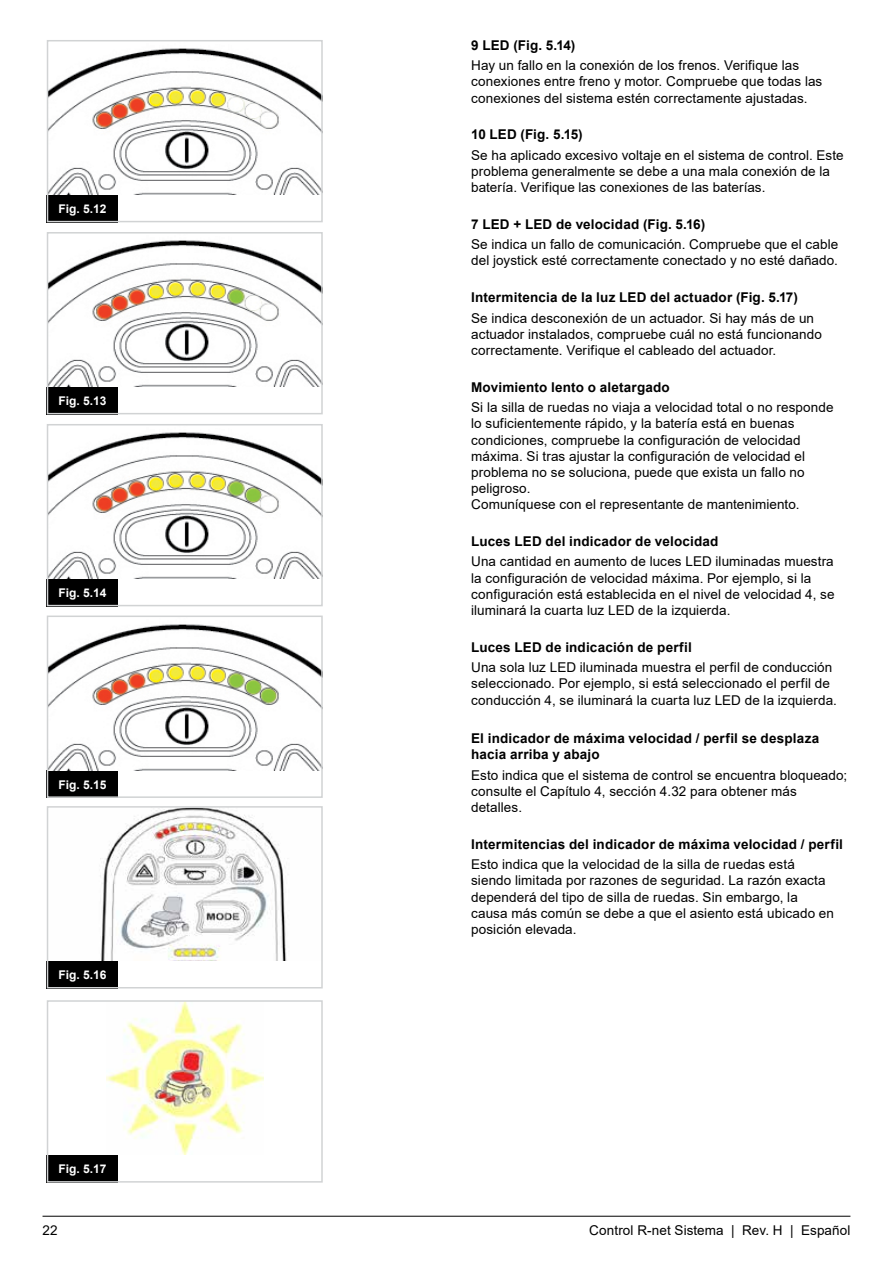
<style>
.page{position:relative;width:893px;height:1263px;background:#fff}
.page>*{position:absolute;margin:0;border:0;box-sizing:border-box;transform-origin:0 0}
.t1{font:13.5px/16.2px "Arial";letter-spacing:.005em;color:#000}
.t2{font:700 13.5px/16.2px "Arial";letter-spacing:.015em;color:#000}
.t3{font:700 12px "Arial";color:#fff}
</style>
<div class="page">
<hr style="left:43px;top:1216px;width:807px;height:1px;background:#000">
<div style="left:47px;top:195px;width:71px;height:27px;background:#000"></div>
<img style="left:50px;top:48px;width:270px;height:146px">
<div style="left:47px;top:40px;width:276px;height:182px;border:2px solid #d1d3d4"></div>
<div style="left:47px;top:387px;width:71px;height:27px;background:#000"></div>
<img style="left:50px;top:240px;width:270px;height:146px">
<div style="left:47px;top:232px;width:276px;height:182px;border:2px solid #d1d3d4"></div>
<div style="left:47px;top:579px;width:71px;height:27px;background:#000"></div>
<img style="left:50px;top:432px;width:270px;height:146px">
<div style="left:47px;top:424px;width:276px;height:182px;border:2px solid #d1d3d4"></div>
<div style="left:47px;top:771px;width:71px;height:27px;background:#000"></div>
<img style="left:50px;top:624px;width:270px;height:146px">
<div style="left:47px;top:615px;width:276px;height:183px;border:2px solid #d1d3d4"></div>
<div style="left:47px;top:961px;width:71px;height:27px;background:#000"></div>
<img style="left:100px;top:809px;width:187px;height:151px">
<div style="left:47px;top:806px;width:276px;height:182px;border:2px solid #d1d3d4"></div>
<div style="left:47px;top:1155px;width:71px;height:27px;background:#000"></div>
<img style="left:106px;top:1003px;width:157px;height:152px">
<div style="left:47px;top:1000px;width:276px;height:182px;border:2px solid #d1d3d4"></div>
<p class="t3" style="left:58px;top:200px;width:50px">Fig. 5.12</p>
<p class="t3" style="left:58px;top:392px;width:50px">Fig. 5.13</p>
<p class="t3" style="left:58px;top:584px;width:50px">Fig. 5.14</p>
<p class="t3" style="left:58px;top:776px;width:50px">Fig. 5.15</p>
<p class="t3" style="left:58px;top:966px;width:50px">Fig. 5.16</p>
<p class="t3" style="left:58px;top:1161px;width:50px">Fig. 5.17</p>
<p class="t2" style="left:471px;top:37px;width:106px">9 LED (Fig. 5.14)</p>
<p class="t1" style="left:471px;top:57px;width:353px">Hay un fallo en la conexión de los frenos. Verifique las conexiones entre freno y motor. Compruebe que todas las conexiones del sistema estén correctamente ajustadas.</p>
<p class="t2" style="left:471px;top:127px;width:113px">10 LED (Fig. 5.15)</p>
<p class="t1" style="left:471px;top:147px;width:374px">Se ha aplicado excesivo voltaje en el sistema de control. Este problema generalmente se debe a una mala conexión de la batería. Verifique las conexiones de las baterías.</p>
<p class="t2" style="left:471px;top:216px;width:236px">7 LED + LED de velocidad (Fig. 5.16)</p>
<p class="t1" style="left:471px;top:236px;width:369px">Se indica un fallo de comunicación. Compruebe que el cable del joystick esté correctamente conectado y no esté dañado.</p>
<p class="t2" style="left:471px;top:289px;width:328px">Intermitencia de la luz LED del actuador (Fig. 5.17)</p>
<p class="t1" style="left:471px;top:310px;width:352px">Se indica desconexión de un actuador. Si hay más de un actuador instalados, compruebe cuál no está funcionando correctamente. Verifique el cableado del actuador.</p>
<p class="t2" style="left:471px;top:379px;width:200px">Movimiento lento o aletargado</p>
<p class="t1" style="left:471px;top:399px;width:364px">Si la silla de ruedas no viaja a velocidad total o no responde lo suficientemente rápido, y la batería está en buenas condiciones, compruebe la configuración de velocidad máxima. Si tras ajustar la configuración de velocidad el problema no se soluciona, puede que exista un fallo no peligroso.<br>Comuníquese con el representante de mantenimiento.</p>
<p class="t2" style="left:471px;top:533px;width:249px">Luces LED del indicador de velocidad</p>
<p class="t1" style="left:471px;top:553px;width:365px">Una cantidad en aumento de luces LED iluminadas muestra la configuración de velocidad máxima. Por ejemplo, si la configuración está establecida en el nivel de velocidad 4, se iluminará la cuarta luz LED de la izquierda.</p>
<p class="t2" style="left:471px;top:639px;width:222px">Luces LED de indicación de perfil</p>
<p class="t1" style="left:471px;top:659px;width:367px">Una sola luz LED iluminada muestra el perfil de conducción seleccionado. Por ejemplo, si está seleccionado el perfil de conducción 4, se iluminará la cuarta luz LED de la izquierda.</p>
<p class="t2" style="left:471px;top:730px;width:350px">El indicador de máxima velocidad / perfil se desplaza hacia arriba y abajo</p>
<p class="t1" style="left:471px;top:767px;width:377px">Esto indica que el sistema de control se encuentra bloqueado; consulte el Capítulo 4, sección 4.32 para obtener más detalles.</p>
<p class="t2" style="left:471px;top:836px;width:373px">Intermitencias del indicador de máxima velocidad / perfil</p>
<p class="t1" style="left:471px;top:856px;width:364px">Esto indica que la velocidad de la silla de ruedas está siendo limitada por razones de seguridad. La razón exacta dependerá del tipo de silla de ruedas. Sin embargo, la causa más común se debe a que el asiento está ubicado en posición elevada.</p>
<p class="t1" style="left:43px;top:1221px;width:17px">22</p>
<p class="t1" style="left:589px;top:1221px;width:263px">Control R-net Sistema | Rev. H | Español</p>
</div>
